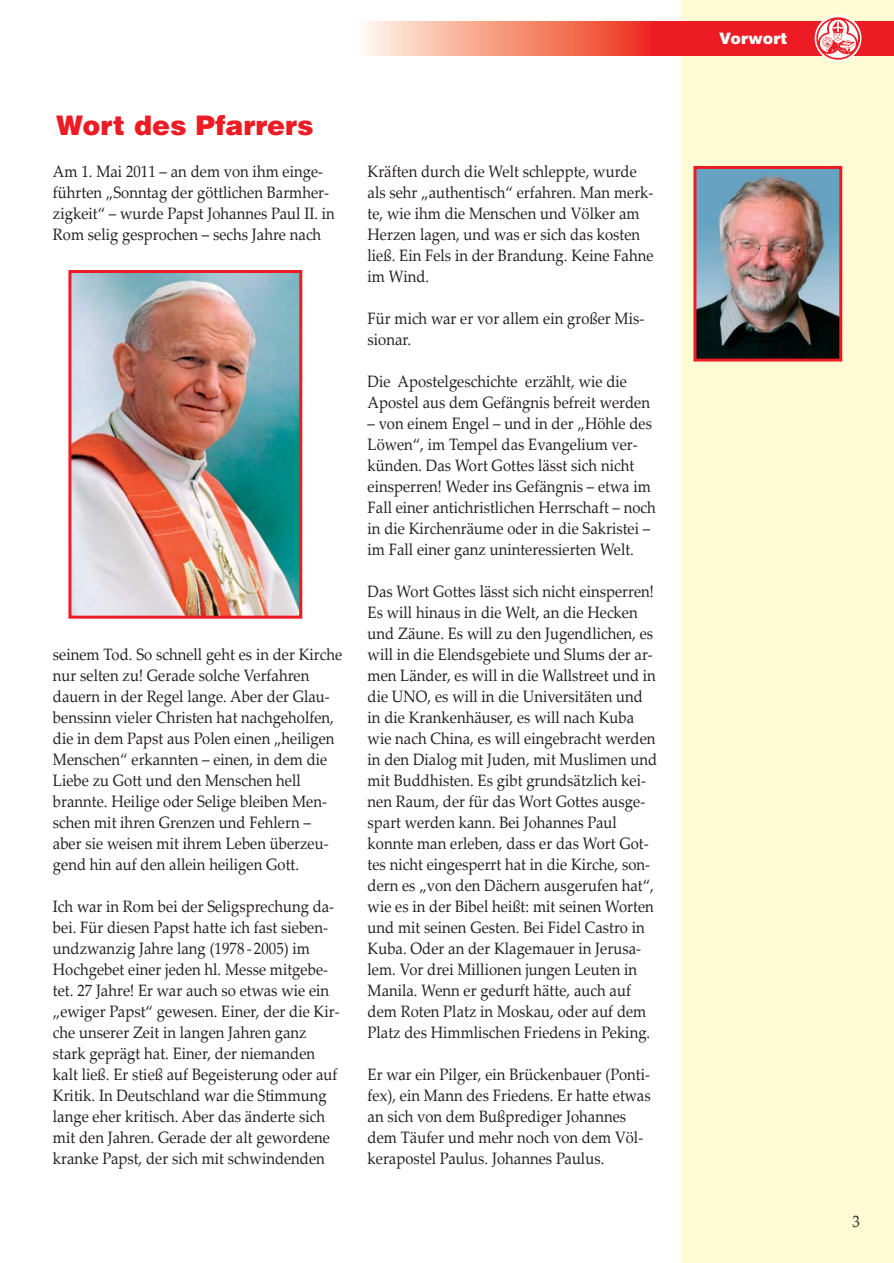
<style>
.page{position:relative;width:894px;height:1263px;background:#fff}
.page>*{position:absolute;margin:0;border:0;box-sizing:border-box;transform-origin:0 0}
.t1{font:900 27px "Helvetica";color:#ed1c24}
.t2{font:16.5px/21px "Palatino Linotype";color:#231f20;scale:.9 1}
.t3{font:900 15.75px "Helvetica";color:#fff}
</style>
<div class="page">
<div style="left:681px;top:0;width:212px;height:1263px;background:#fffcd5"></div>
<div style="left:651px;top:21px;width:242px;height:34px;background:#ed1c24"></div>
<div style="left:358px;top:21px;width:293px;height:34px;background:linear-gradient(to right,#fffceb,#ee3217)"></div>
<svg style="left:815px;top:15px;width:46px;height:47px"></svg>
<img style="left:817px;top:17px;width:43px;height:43px">
<img style="left:697px;top:170px;width:141px;height:188px">
<div style="left:693px;top:166px;width:149px;height:196px;border:3px solid #ed1c24"></div>
<img style="left:72px;top:274px;width:226px;height:341px">
<div style="left:68px;top:270px;width:234px;height:349px;border:3px solid #ed1c24"></div>
<h1 class="t1" style="left:56px;top:116px;width:259px">Wort des Pfarrers</h1>
<p class="t2" style="left:53px;top:163px;width:315px">Am 1. Mai 2011 – an dem von ihm einge&shy;führten „Sonntag der göttlichen Barmher&shy;zigkeit“ – wurde Papst Johannes Paul II. in Rom selig gesprochen – sechs Jahre nach</p>
<p class="t2" style="left:53px;top:646px;width:323px">seinem Tod. So schnell geht es in der Kirche nur selten zu! Gerade solche Verfahren dauern in der Regel lange. Aber der Glau&shy;benssinn vieler Christen hat nachgeholfen, die in dem Papst aus Polen einen „heiligen Menschen“ erkannten – einen, in dem die Liebe zu Gott und den Menschen hell brannte. Heilige oder Selige bleiben Men&shy;schen mit ihren Grenzen und Fehlern – aber sie weisen mit ihrem Leben überzeu&shy;gend hin auf den allein heiligen Gott.</p>
<p class="t2" style="left:53px;top:898px;width:320px">Ich war in Rom bei der Seligsprechung da&shy;bei. Für diesen Papst hatte ich fast sieben&shy;undzwanzig Jahre lang (1978 - 2005) im Hochgebet einer jeden hl. Messe mitgebe&shy;tet. 27 Jahre! Er war auch so etwas wie ein „ewiger Papst“ gewesen. Einer, der die Kir&shy;che unserer Zeit in langen Jahren ganz stark geprägt hat. Einer, der niemanden kalt ließ. Er stieß auf Begeisterung oder auf Kritik. In Deutschland war die Stimmung lange eher kritisch. Aber das änderte sich mit den Jahren. Gerade der alt gewordene kranke Papst, der sich mit schwindenden</p>
<p class="t2" style="left:368px;top:163px;width:319px">Kräften durch die Welt schleppte, wurde als sehr „authentisch“ erfahren. Man merk&shy;te, wie ihm die Menschen und Völker am Herzen lagen, und was er sich das kosten ließ. Ein Fels in der Brandung. Keine Fahne im Wind.</p>
<p class="t2" style="left:368px;top:310px;width:309px">Für mich war er vor allem ein großer Mis&shy;sionar.</p>
<p class="t2" style="left:368px;top:373px;width:315px">Die Apostelgeschichte erzählt, wie die<br>Apostel aus dem Gefängnis befreit werden</p>
<p class="t2" style="left:368px;top:415px;width:322px">– von einem Engel – und in der „Höhle des Löwen“, im Tempel das Evangelium ver&shy;künden. Das Wort Gottes lässt sich nicht einsperren! Weder ins Gefängnis – etwa im Fall einer antichristlichen Herrschaft – noch in die Kirchenräume oder in die Sakristei – im Fall einer ganz uninteressierten Welt.</p>
<p class="t2" style="left:368px;top:583px;width:323px">Das Wort Gottes lässt sich nicht einsperren!<br>Es will hinaus in die Welt, an die Hecken und Zäune. Es will zu den Jugendlichen, es will in die Elendsgebiete und Slums der ar&shy;men Länder, es will in die Wallstreet und in die UNO, es will in die Universitäten und in die Krankenhäuser, es will nach Kuba wie nach China, es will eingebracht werden in den Dialog mit Juden, mit Muslimen und mit Buddhisten. Es gibt grundsätzlich kei&shy;nen Raum, der für das Wort Gottes ausge&shy;spart werden kann. Bei Johannes Paul konnte man erleben, dass er das Wort Got&shy;tes nicht eingesperrt hat in die Kirche, son&shy;dern es „von den Dächern ausgerufen hat“, wie es in der Bibel heißt: mit seinen Worten und mit seinen Gesten. Bei Fidel Castro in Kuba. Oder an der Klagemauer in Jerusa&shy;lem. Vor drei Millionen jungen Leuten in Manila. Wenn er gedurft hätte, auch auf dem Roten Platz in Moskau, oder auf dem Platz des Himmlischen Friedens in Peking.</p>
<p class="t2" style="left:368px;top:1066px;width:316px">Er war ein Pilger, ein Brückenbauer (Ponti&shy;fex), ein Mann des Friedens. Er hatte etwas an sich von dem Bußprediger Johannes dem Täufer und mehr noch von dem Völ&shy;kerapostel Paulus. Johannes Paulus.</p>
<p class="t3" style="left:719px;top:32px;width:70px">Vorwort</p>
<p class="t2" style="left:853px;top:1213px;width:10px">3</p>
</div>
